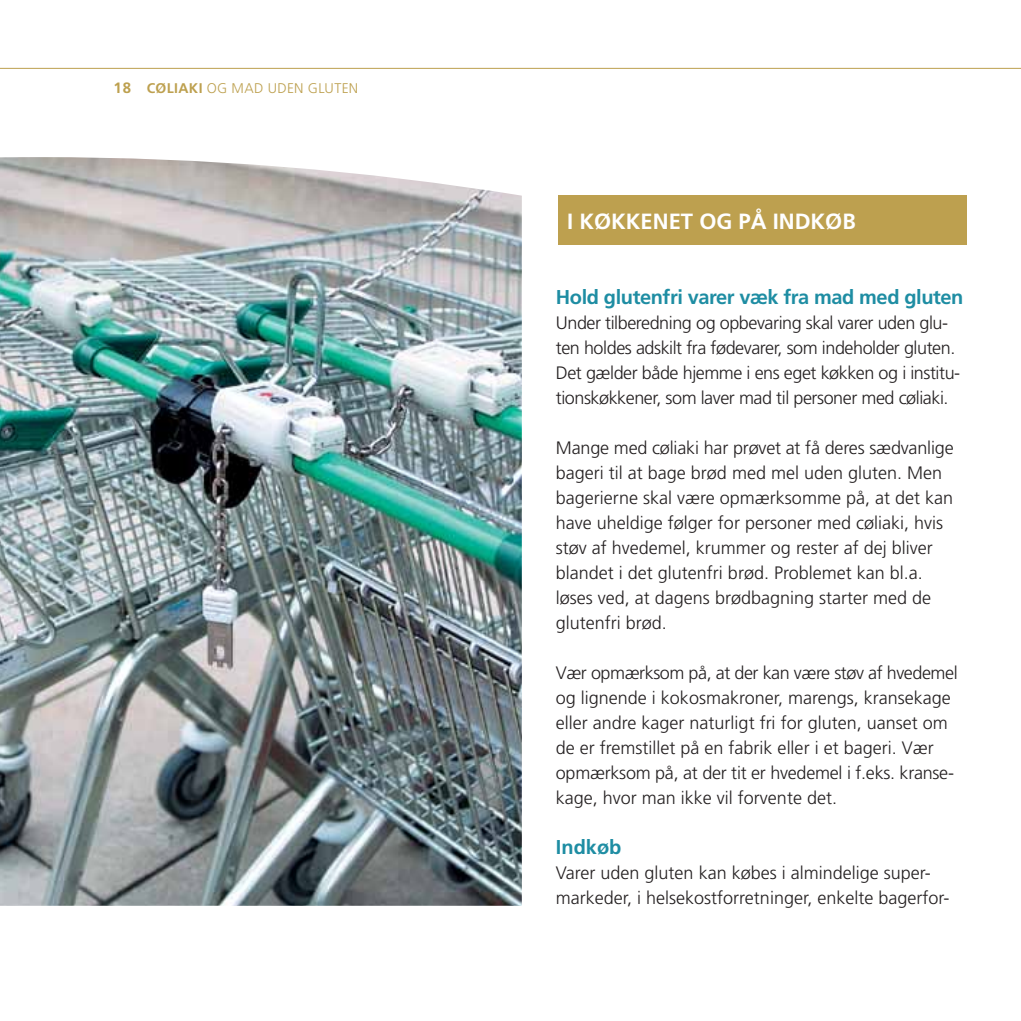
<style>
.page{position:relative;width:1021px;height:1021px;background:#fff}
.page>*{position:absolute;margin:0;border:0;box-sizing:border-box;transform-origin:0 0}
.t1{font:700 22px "Frutiger";color:#fff}
.t2{font:700 20px "Frutiger";letter-spacing:-.02em;color:#1e8da3}
.t3{font:300 18px/25px "Frutiger";color:#231f20}
.t4{font:300 18px/25px "Frutiger";letter-spacing:-.025em;color:#231f20}
.t5{font:700 14px "Frutiger";letter-spacing:.03em;color:#bda04f}
.t6{font:300 14px "Frutiger";color:#bda04f}
.s1{font-size:15px}
.s2{font-weight:300}
</style>
<div class="page">
<hr style="left:0;top:68px;width:1020px;height:1px;background:#bda04f">
<div style="left:558px;top:195px;width:408px;height:50px;background:#bda04f"></div>
<img style="left:0;top:157px;width:522px;height:748px">
<p class="t5" style="left:113px;top:80px;width:130px"><span class="s1">18</span> cøliaki <span class="s2">og mad</span></p>
<p class="t6" style="left:268px;top:80px;width:10px">uden</p>
<p class="t6" style="left:308px;top:80px;width:19px">gluten</p>
<p class="t1" style="left:567px;top:208px;width:87px">I køkkene</p>
<p class="t1" style="left:681px;top:208px;width:176px">t og på indkøb</p>
<p class="t2" style="left:556px;top:285px;width:409px">Hold glutenfri varer væk fra mad med gluten</p>
<p class="t4" style="left:556px;top:310px;width:406px">Under tilberedning og opbevaring skal varer uden glu&shy;ten holdes adskilt fra fødevarer, som indeholder gluten.<br>Det gælder både hjemme i ens eget køkken og i institu&shy;tionskøkkener, som laver mad til personer med cøliaki.</p>
<p class="t3" style="left:556px;top:435px;width:399px">Mange med cøliaki har prøvet at få deres sædvanlige bageri til at bage brød med mel uden gluten. Men bagerierne skal være opmærksomme på, at det kan have uheldige følger for personer med cøliaki, hvis støv af hvedemel, krummer og rester af dej bliver blandet i det glutenfri brød. Problemet kan bl.a. løses ved, at dagens brødbagning starter med de glutenfri brød.</p>
<p class="t3" style="left:556px;top:660px;width:403px">Vær opmærksom på, at der kan være støv af hvedemel og lignende i kokosmakroner, marengs, kransekage eller andre kager naturligt fri for gluten, uanset om de er fremstillet på en fabrik eller i et bageri. Vær opmærksom på, at der tit er hvedemel i f.eks. kranse&shy;kage, hvor man ikke vil forvente det.</p>
<p class="t2" style="left:556px;top:835px;width:67px">Indkøb</p>
<p class="t3" style="left:556px;top:860px;width:395px">Varer uden gluten kan købes i almindelige super&shy;markeder, i helsekostforretninger, enkelte bagerfor-</p>
</div>
